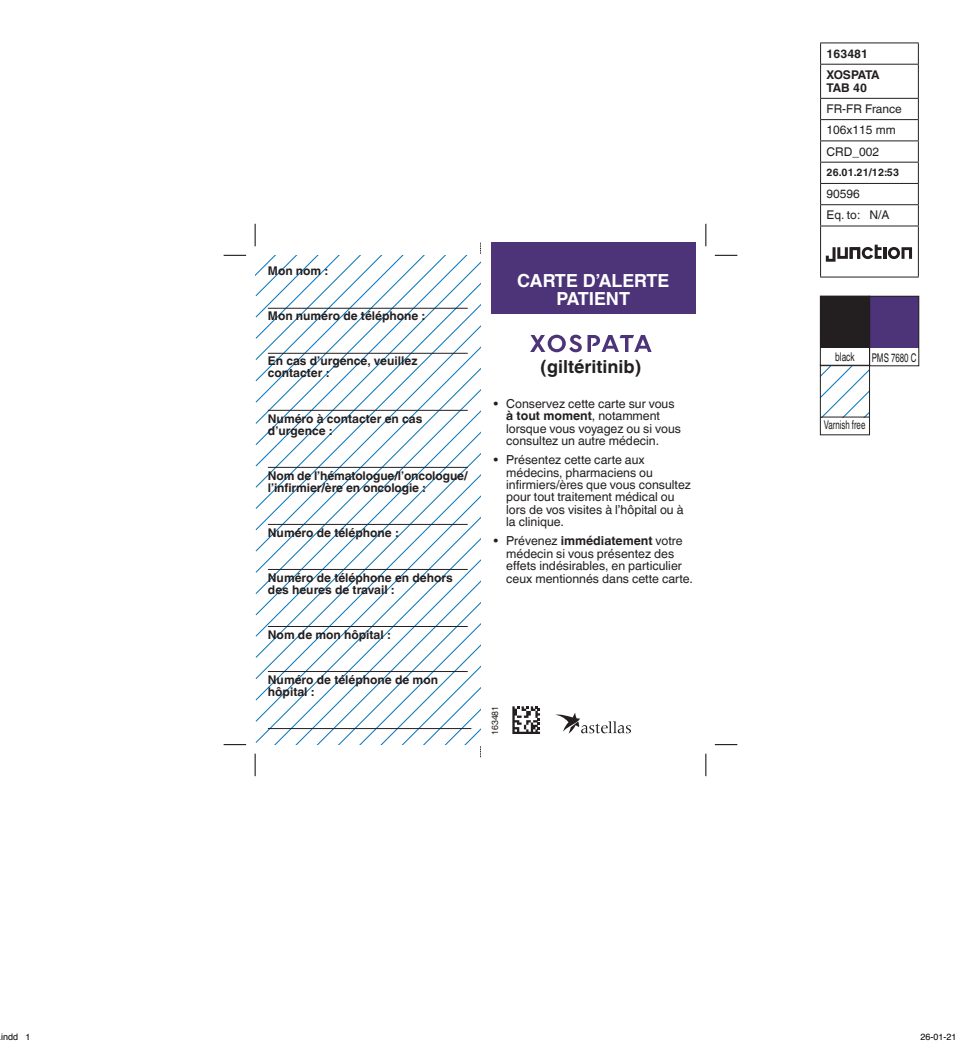
<style>
.page{position:relative;width:961px;height:1045px;background:#fff}
.page>*{position:absolute;margin:0;border:0;box-sizing:border-box;transform-origin:0 0}
.t1{font:700 18px/18px "Helvetica World";color:#fff;text-align:center}
.t2{font:700 18px "Helvetica World";color:#231f20}
.t3{font:12.3px/12.3px "Helvetica World";color:#231f20}
.t4{font:700 12px/12px "Helvetica World";color:#231f20}
.t5{font:12px/21.3px "Helvetica World";color:#231f20}
.t6{font:12px "Helvetica World";color:#231f20;scale:.66 1}
.t7{font:12px "Helvetica World";color:#231f20;scale:.7 1}
.t8{font:700 10.5px "Helvetica World";color:#231f20}
.t9{font:9px "Helvetica";color:#000}
.t10{font:9px "Helvetica World";color:#231f20}
.s1{font-weight:700}
</style>
<div class="page">
<svg style="left:256px;top:424px;width:224px;height:20px"></svg>
<svg style="left:255px;top:444px;width:225px;height:21px"></svg>
<svg style="left:255px;top:465px;width:225px;height:21px"></svg>
<svg style="left:255px;top:486px;width:225px;height:22px"></svg>
<svg style="left:255px;top:508px;width:225px;height:21px"></svg>
<svg style="left:255px;top:529px;width:225px;height:21px"></svg>
<svg style="left:255px;top:550px;width:225px;height:21px"></svg>
<hr style="left:268px;top:467px;width:200px;height:1px;background:#231f20">
<hr style="left:268px;top:524px;width:200px;height:1px;background:#231f20">
<hr style="left:268px;top:569px;width:200px;height:1px;background:#231f20">
<svg style="left:555px;top:713px;width:76px;height:20px"></svg>
<div style="left:491px;top:242px;width:204px;height:71px;background:#4d3378"></div>
<svg style="left:530px;top:334px;width:122px;height:18px"></svg>
<svg style="left:512px;top:706px;width:28px;height:27px"></svg>
<hr style="left:820px;top:43px;width:99px;height:1px;background:#231f20">
<svg style="left:820px;top:43px;width:1px;height:21px"></svg>
<svg style="left:918px;top:43px;width:1px;height:21px"></svg>
<hr style="left:820px;top:64px;width:99px;height:1px;background:#231f20">
<hr style="left:820px;top:65px;width:1px;height:33px;background:#231f20">
<hr style="left:918px;top:65px;width:1px;height:33px;background:#231f20">
<hr style="left:820px;top:98px;width:99px;height:1px;background:#231f20">
<hr style="left:820px;top:119px;width:99px;height:1px;background:#231f20">
<hr style="left:820px;top:140px;width:99px;height:1px;background:#231f20">
<hr style="left:820px;top:162px;width:99px;height:1px;background:#231f20">
<hr style="left:820px;top:183px;width:99px;height:1px;background:#231f20">
<hr style="left:820px;top:204px;width:99px;height:1px;background:#231f20">
<svg style="left:820px;top:99px;width:1px;height:126px"></svg>
<svg style="left:918px;top:99px;width:1px;height:126px"></svg>
<hr style="left:820px;top:225px;width:99px;height:1px;background:#231f20">
<hr style="left:820px;top:226px;width:1px;height:50px;background:#231f20">
<hr style="left:918px;top:226px;width:1px;height:50px;background:#231f20">
<hr style="left:820px;top:276px;width:99px;height:1px;background:#231f20">
<svg style="left:826px;top:244px;width:86px;height:17px"></svg>
<div style="left:870px;top:296px;width:49px;height:52px;background:#4d3378"></div>
<div style="left:869px;top:296px;width:50px;height:70px;border:1px solid #231f20"></div>
<div style="left:820px;top:296px;width:50px;height:52px;background:#231f20"></div>
<div style="left:820px;top:296px;width:50px;height:70px;border:1px solid #231f20"></div>
<svg style="left:822px;top:367px;width:46px;height:49px"></svg>
<div style="left:820px;top:365px;width:50px;height:70px;border:1px solid #231f20"></div>
<hr style="left:820px;top:416px;width:49px;height:1px;background:#231f20">
<svg style="left:224px;top:255px;width:22px;height:1px"></svg>
<svg style="left:715px;top:255px;width:22px;height:1px"></svg>
<svg style="left:224px;top:744px;width:22px;height:1px"></svg>
<svg style="left:715px;top:744px;width:22px;height:1px"></svg>
<svg style="left:255px;top:224px;width:226px;height:200px"></svg>
<svg style="left:255px;top:571px;width:226px;height:205px"></svg>
<svg style="left:706px;top:224px;width:1px;height:22px"></svg>
<svg style="left:706px;top:753px;width:1px;height:23px"></svg>
<p class="t4" style="left:268px;top:265px;width:61px">Mon nom :</p>
<p class="t4" style="left:268px;top:310px;width:159px">Mon numéro de téléphone :</p>
<p class="t4" style="left:268px;top:355px;width:151px">En cas d’urgence, veuillez contacter :</p>
<p class="t4" style="left:268px;top:412px;width:156px">Numéro à contacter en cas d’urgence :</p>
<p class="t4" style="left:268px;top:469px;width:201px">Nom de l’hématologue/l’oncologue/ l’infirmier/ère en oncologie :</p>
<p class="t4" style="left:268px;top:526px;width:132px">Numéro de téléphone :</p>
<p class="t4" style="left:268px;top:571px;width:187px">Numéro de téléphone en dehors des heures de travail :</p>
<p class="t4" style="left:268px;top:628px;width:124px">Nom de mon hôpital :</p>
<p class="t4" style="left:268px;top:673px;width:172px">Numéro de téléphone de mon hôpital :</p>
<h1 class="t1" style="left:517px;top:272px;width:154px">CARTE D’ALERTE<br>PATIENT</h1>
<h1 class="t2" style="left:540px;top:356px;width:103px">(giltéritinib)</h1>
<p class="t3" style="left:506px;top:397px;width:176px;text-indent:-13px">• Conservez cette carte sur vous <span class="s1">à tout moment</span>, notamment lorsque vous voyagez ou si vous consultez un autre médecin.</p>
<p class="t3" style="left:506px;top:454px;width:186px;text-indent:-13px">• Présentez cette carte aux médecins, pharmaciens ou infirmiers/ères que vous consultez pour tout traitement médical ou lors de vos visites à l’hôpital ou à la clinique.</p>
<p class="t3" style="left:506px;top:535px;width:188px;text-indent:-13px">• Prévenez <span class="s1">immédiatement</span> votre médecin si vous présentez des effets indésirables, en particulier ceux mentionnés dans cette carte.</p>
<p class="t10" style="left:490px;top:734px;width:31px;rotate:-90deg">163481</p>
<p class="t4" style="left:827px;top:43px;width:55px;line-height:21.1px">163481<br>XOSPATA</p>
<p class="t4" style="left:827px;top:82px;width:42px">TAB 40</p>
<p class="t5" style="left:827px;top:98px;width:77px">FR-FR France<br>106x115 mm<br>CRD_002</p>
<p class="t5" style="left:827px;top:183px;width:64px">90596<br>Eq. to: N/A</p>
<p class="t8" style="left:827px;top:166px;width:74px">26.01.21/12:53</p>
<p class="t7" style="left:835px;top:350px;width:30px">black</p>
<p class="t6" style="left:872px;top:350px;width:69px">PMS 7680 C</p>
<p class="t6" style="left:824px;top:418px;width:65px">Varnish free</p>
<p class="t9" style="left:1px;top:1030px;width:31px">indd 1</p>
<p class="t9" style="left:920px;top:1030px;width:38px">26-01-21</p>
</div>
